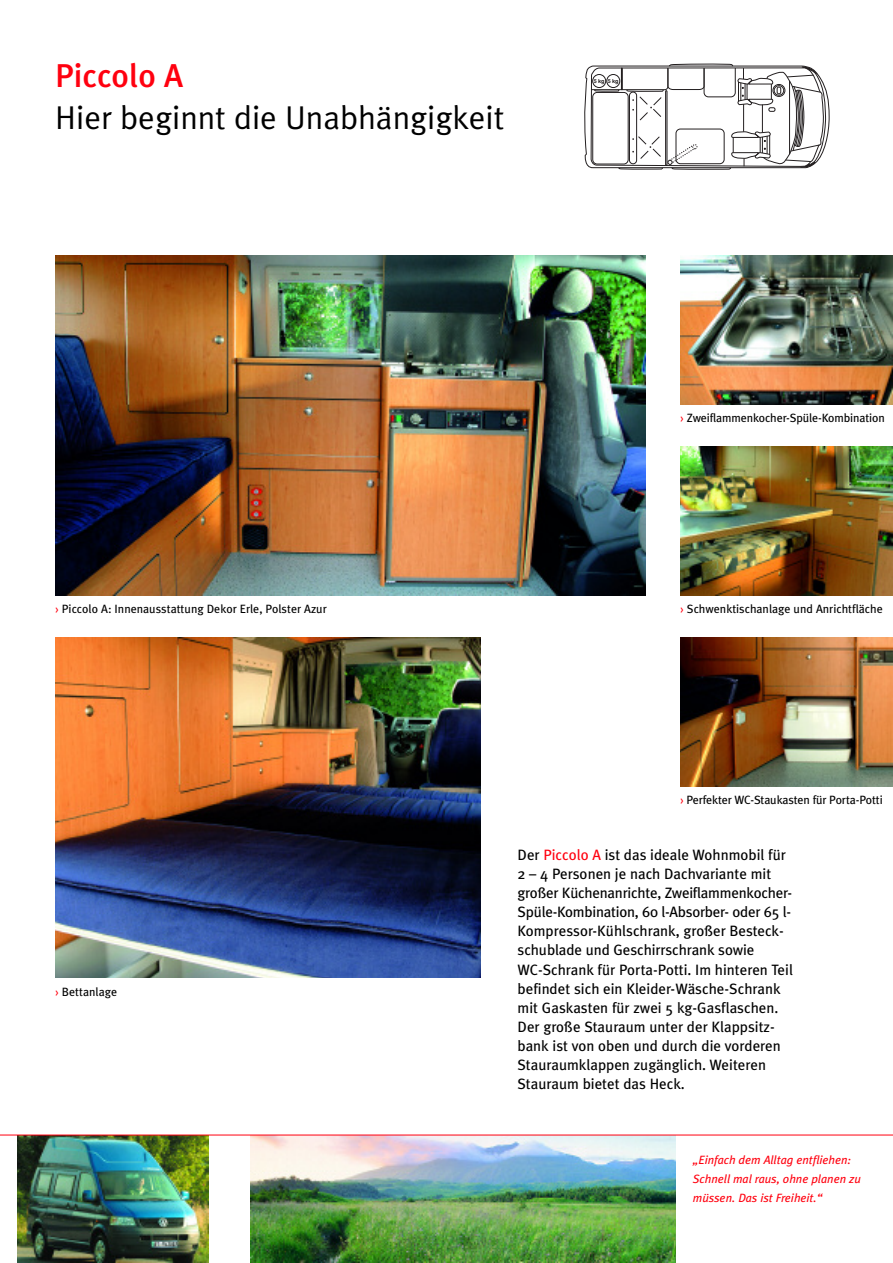
<style>
.page{position:relative;width:893px;height:1263px;background:#fff}
.page>*{position:absolute;margin:0;border:0;box-sizing:border-box;transform-origin:0 0}
.t1{font:33px "Meta Plus Normal";color:#000}
.t2{font:500 33px "Meta Plus";color:#ff000f}
.t3{font:15px/19px "Meta Plus";color:#000}
.t4{font:12px "Meta Plus";color:#000}
.t5{font:italic 12px/19px "Meta Plus";color:#ff000f}
.t6{font:700 5.4px "Helvetica";letter-spacing:.115em;color:#231f20}
.s1{color:#ff000f}
</style>
<div class="page">
<img style="left:55px;top:255px;width:590px;height:340px">
<img style="left:55px;top:638px;width:425px;height:340px">
<img style="left:680px;top:255px;width:213px;height:149px">
<img style="left:680px;top:447px;width:213px;height:148px">
<img style="left:17px;top:1136px;width:191px;height:127px">
<img style="left:251px;top:1136px;width:425px;height:127px">
<img style="left:680px;top:638px;width:213px;height:149px">
<svg style="left:584px;top:63px;width:245px;height:107px"></svg>
<hr style="left:0;top:1135px;width:893px;height:1px;background:#ff000f">
<h1 class="t2" style="left:55px;top:62px;width:129px">Piccolo A</h1>
<h1 class="t1" style="left:55px;top:105px;width:451px">Hier beginnt die Unabhängigkeit</h1>
<p class="t6" style="left:594px;top:79px;width:26px">5kg 5kg</p>
<p class="t4" style="left:680px;top:413px;width:206px"><span class="s1">›</span> Zweiflammenkocher-Spüle-Kombination</p>
<p class="t4" style="left:55px;top:604px;width:273px"><span class="s1">›</span> Piccolo A: Innenausstattung Dekor Erle, Polster Azur</p>
<p class="t4" style="left:680px;top:604px;width:204px"><span class="s1">›</span> Schwenktischanlage und Anrichtfläche</p>
<p class="t4" style="left:55px;top:987px;width:63px"><span class="s1">›</span> Bettanlage</p>
<p class="t4" style="left:680px;top:795px;width:204px"><span class="s1">›</span> Perfekter WC-Staukasten für Porta-Potti</p>
<p class="t3" style="left:517px;top:846px;width:277px">Der <span class="s1">Piccolo A</span> ist das ideale Wohnmobil für 2 – 4 Personen je nach Dachvariante mit großer Küchenanrichte, Zweiflammenkocher-Spüle-Kombination, 60 l-Absorber- oder 65 l-Kompressor-Kühlschrank, großer Besteck&shy;schublade und Geschirrschrank sowie WC-Schrank für Porta-Potti. Im hinteren Teil befindet sich ein Kleider-Wäsche-Schrank mit Gaskasten für zwei 5 kg-Gasflaschen.<br>Der große Stauraum unter der Klappsitz&shy;bank ist von oben und durch die vorderen Stauraumklappen zugänglich. Weiteren Stauraum bietet das Heck.</p>
<p class="t5" style="left:693px;top:1151px;width:169px">„Einfach dem Alltag entfliehen:<br>Schnell mal raus, ohne planen zu müssen. Das ist Freiheit.“</p>
</div>
